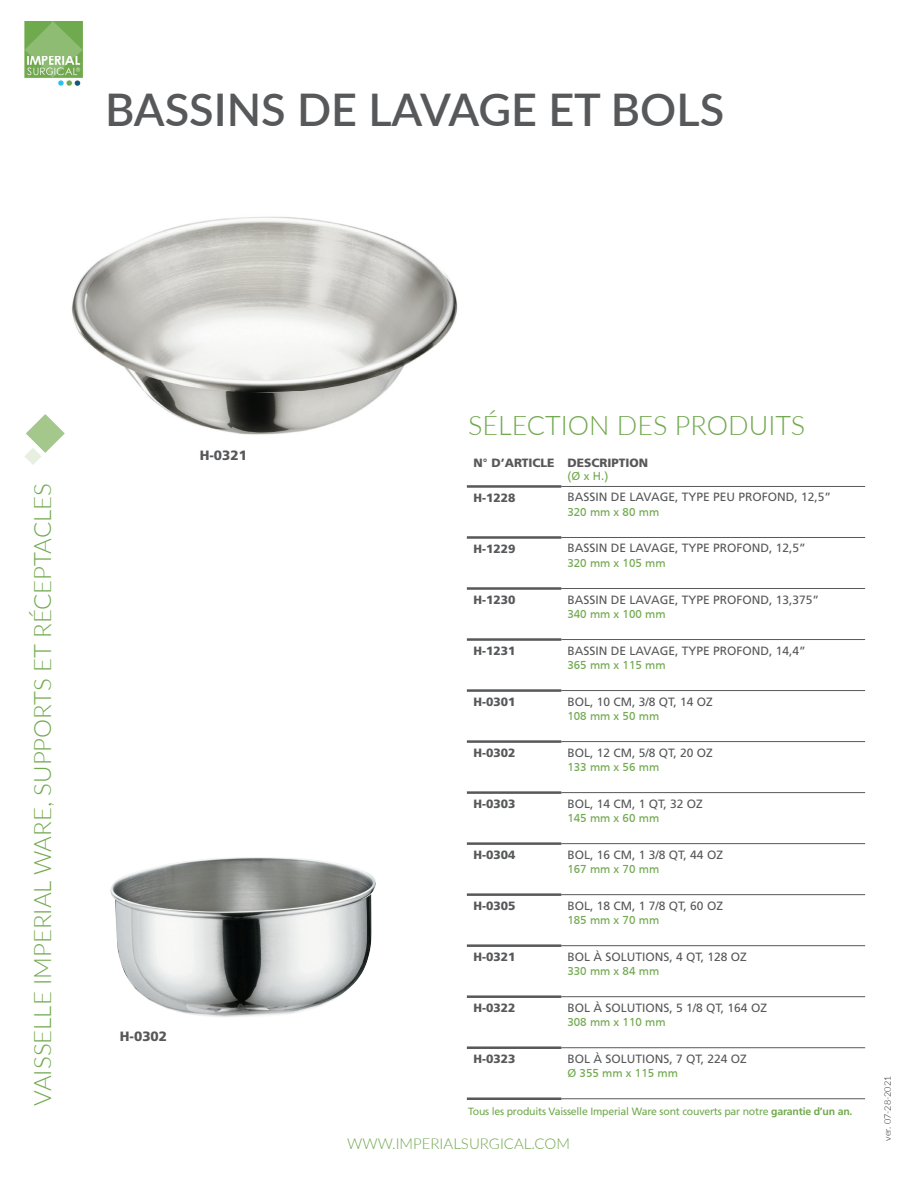
<style>
.page{position:relative;width:918px;height:1188px;background:#fff}
.page>*{position:absolute;margin:0;border:0;box-sizing:border-box;transform-origin:0 0}
.t1{font:600 45px "Lato";color:#57585a}
.t2{font:300 27px "Lato";color:#71a94f}
.t3{font:300 24px "Lato";color:#71a94f}
.t4{font:300 15px "Lato";color:#71a94f}
.t5{font:900 13.5px "Frutiger LT Std";color:#57585a}
.t6{font:12px "Frutiger LT Std";color:#57585a}
.t7{font:12px "Frutiger";color:#71a94f}
.t8{font:900 12px "Frutiger LT Std";color:#57585a}
.t9{font:10.5px "Frutiger LT Std";letter-spacing:-.02em;color:#71a94f}
.t10{font:300 9px "Lato";color:#231f20}
.s1{font-weight:700}
</style>
<div class="page">
<svg style="left:24px;top:414px;width:41px;height:51px"></svg>
<img style="left:24px;top:21px;width:58px;height:65px">
<img style="left:110px;top:857px;width:266px;height:160px">
<img style="left:71px;top:216px;width:387px;height:219px">
<hr style="left:467px;top:638px;width:94px;height:3px;background:#57585a">
<hr style="left:561px;top:690px;width:304px;height:1px;background:#57585a">
<hr style="left:561px;top:741px;width:304px;height:1px;background:#57585a">
<hr style="left:561px;top:792px;width:304px;height:1px;background:#57585a">
<hr style="left:561px;top:843px;width:304px;height:1px;background:#57585a">
<hr style="left:561px;top:894px;width:304px;height:1px;background:#57585a">
<hr style="left:561px;top:945px;width:304px;height:1px;background:#57585a">
<hr style="left:561px;top:996px;width:304px;height:1px;background:#57585a">
<hr style="left:561px;top:1047px;width:304px;height:1px;background:#57585a">
<hr style="left:561px;top:1098px;width:304px;height:1px;background:#57585a">
<hr style="left:561px;top:639px;width:304px;height:1px;background:#57585a">
<hr style="left:467px;top:587px;width:94px;height:3px;background:#57585a">
<hr style="left:561px;top:588px;width:304px;height:1px;background:#57585a">
<hr style="left:467px;top:536px;width:94px;height:3px;background:#57585a">
<hr style="left:561px;top:537px;width:304px;height:1px;background:#57585a">
<hr style="left:467px;top:485px;width:94px;height:3px;background:#57585a">
<hr style="left:561px;top:486px;width:304px;height:1px;background:#57585a">
<hr style="left:467px;top:689px;width:94px;height:3px;background:#57585a">
<hr style="left:467px;top:740px;width:94px;height:3px;background:#57585a">
<hr style="left:467px;top:791px;width:94px;height:3px;background:#57585a">
<hr style="left:467px;top:842px;width:94px;height:3px;background:#57585a">
<hr style="left:467px;top:893px;width:94px;height:3px;background:#57585a">
<hr style="left:467px;top:944px;width:94px;height:3px;background:#57585a">
<hr style="left:467px;top:995px;width:94px;height:3px;background:#57585a">
<hr style="left:467px;top:1046px;width:94px;height:3px;background:#57585a">
<hr style="left:467px;top:1097px;width:94px;height:3px;background:#57585a">
<h1 class="t1" style="left:105px;top:77px;width:621px">BASSINS DE LAVAGE ET BOLS</h1>
<h3 class="t3" style="left:26px;top:1106px;width:624px;rotate:-90deg">VAISSELLE IMPERIAL WARE, SUPPORTS ET RÉCEPTACLES</h3>
<p class="t5" style="left:200px;top:448px;width:49px">H-0321</p>
<p class="t5" style="left:120px;top:1028px;width:49px">H-0302</p>
<h2 class="t2" style="left:468px;top:406px;width:339px">SÉLECTION DES PRODUITS</h2>
<p class="t8" style="left:474px;top:455px;width:176px">N° D’ARTICLE DESCRIPTION</p>
<p class="t7" style="left:567px;top:470px;width:43px">(Ø x H.)</p>
<p class="t8" style="left:474px;top:491px;width:44px">H-1228</p>
<p class="t6" style="left:567px;top:490px;width:265px">BASSIN DE LAVAGE, TYPE PEU PROFOND, 12,5”</p>
<p class="t7" style="left:567px;top:505px;width:93px">320 mm x 80 mm</p>
<p class="t8" style="left:474px;top:542px;width:44px">H-1229</p>
<p class="t6" style="left:567px;top:541px;width:240px">BASSIN DE LAVAGE, TYPE PROFOND, 12,5”</p>
<p class="t7" style="left:567px;top:556px;width:100px">320 mm x 105 mm</p>
<p class="t8" style="left:474px;top:593px;width:44px">H-1230</p>
<p class="t6" style="left:567px;top:592px;width:253px">BASSIN DE LAVAGE, TYPE PROFOND, 13,375”</p>
<p class="t7" style="left:567px;top:607px;width:100px">340 mm x 100 mm</p>
<p class="t8" style="left:474px;top:644px;width:44px">H-1231</p>
<p class="t6" style="left:567px;top:643px;width:240px">BASSIN DE LAVAGE, TYPE PROFOND, 14,4”</p>
<p class="t7" style="left:567px;top:658px;width:100px">365 mm x 115 mm</p>
<p class="t8" style="left:474px;top:695px;width:44px">H-0301</p>
<p class="t6" style="left:567px;top:694px;width:147px">BOL, 10 CM, 3/8 QT, 14 OZ</p>
<p class="t7" style="left:567px;top:709px;width:93px">108 mm x 50 mm</p>
<p class="t8" style="left:474px;top:746px;width:44px">H-0302</p>
<p class="t6" style="left:567px;top:745px;width:147px">BOL, 12 CM, 5/8 QT, 20 OZ</p>
<p class="t7" style="left:567px;top:760px;width:93px">133 mm x 56 mm</p>
<p class="t8" style="left:474px;top:797px;width:44px">H-0303</p>
<p class="t6" style="left:567px;top:796px;width:137px">BOL, 14 CM, 1 QT, 32 OZ</p>
<p class="t7" style="left:567px;top:811px;width:93px">145 mm x 60 mm</p>
<p class="t8" style="left:474px;top:848px;width:44px">H-0304</p>
<p class="t6" style="left:567px;top:847px;width:157px">BOL, 16 CM, 1 3/8 QT, 44 OZ</p>
<p class="t7" style="left:567px;top:862px;width:93px">167 mm x 70 mm</p>
<p class="t8" style="left:474px;top:899px;width:44px">H-0305</p>
<p class="t6" style="left:567px;top:898px;width:157px">BOL, 18 CM, 1 7/8 QT, 60 OZ</p>
<p class="t7" style="left:567px;top:913px;width:93px">185 mm x 70 mm</p>
<p class="t8" style="left:474px;top:950px;width:44px">H-0321</p>
<p class="t6" style="left:567px;top:949px;width:181px">BOL À SOLUTIONS, 4 QT, 128 OZ</p>
<p class="t7" style="left:567px;top:964px;width:93px">330 mm x 84 mm</p>
<p class="t8" style="left:474px;top:1001px;width:44px">H-0322</p>
<p class="t6" style="left:567px;top:1000px;width:201px">BOL À SOLUTIONS, 5 1/8 QT, 164 OZ</p>
<p class="t7" style="left:567px;top:1015px;width:100px">308 mm x 110 mm</p>
<p class="t8" style="left:474px;top:1052px;width:44px">H-0323</p>
<p class="t6" style="left:567px;top:1052px;width:181px">BOL À SOLUTIONS, 7 QT, 224 OZ</p>
<p class="t7" style="left:567px;top:1066px;width:112px">Ø 355 mm x 115 mm</p>
<p class="t9" style="left:468px;top:1105px;width:386px">Tous les produits Vaisselle Imperial Ware sont couverts par notre <span class="s1">garantie d’un an.</span></p>
<p class="t4" style="left:347px;top:1133px;width:224px">WWW.IMPERIALSURGICAL.COM</p>
<p class="t10" style="left:881px;top:1141px;width:66px;rotate:-90deg">ver. 07-28-2021</p>
</div>
